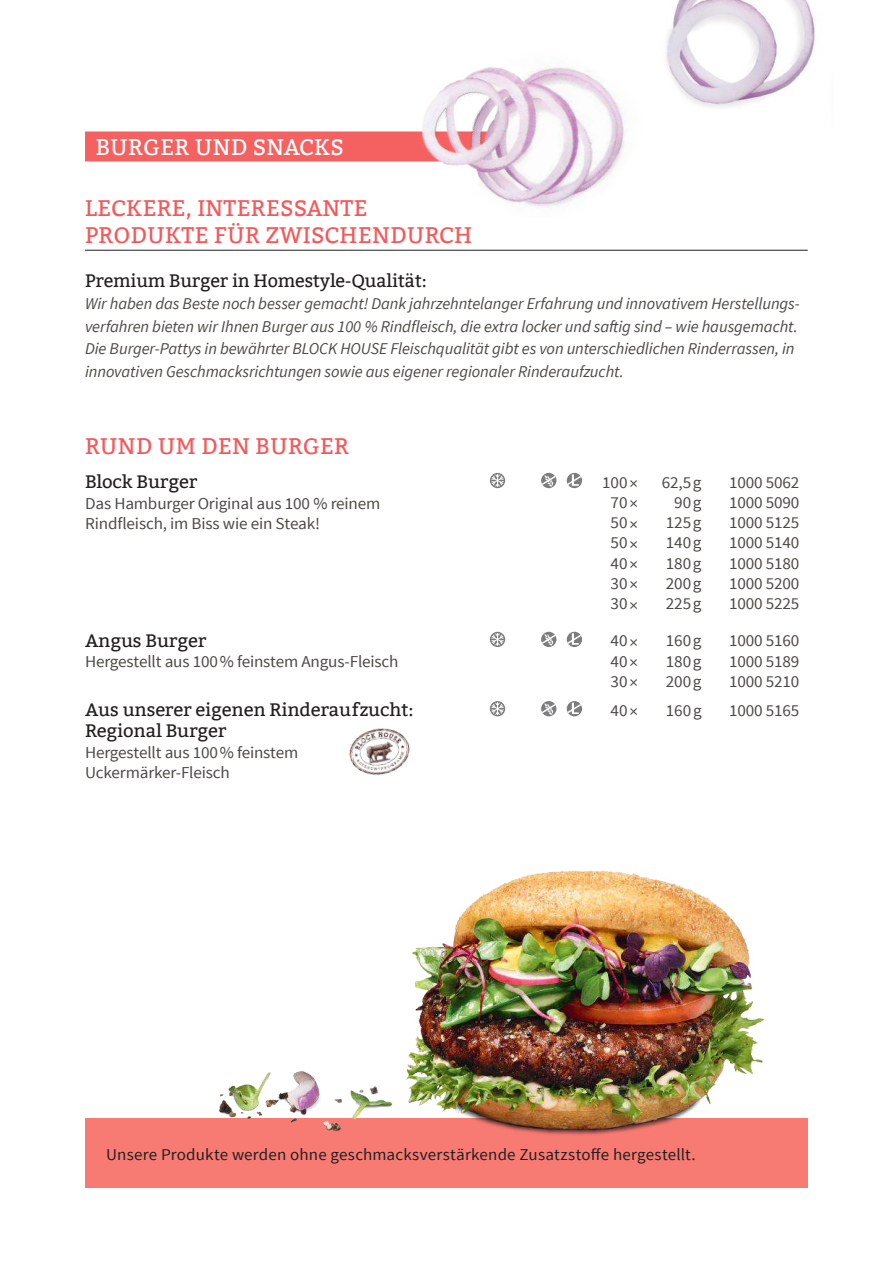
<style>
.page{position:relative;width:893px;height:1263px;background:#fff}
.page>*{position:absolute;margin:0;border:0;box-sizing:border-box;transform-origin:0 0}
.t1{font:22.5px/27px "Bitter";letter-spacing:.01em;color:#f5585b}
.t2{font:22.5px "Bitter";letter-spacing:.01em;color:#fff}
.t3{font:18px/21px "Bitter";letter-spacing:-.01em;color:#241f1f}
.t4{font:16.65px/20.2px "Source Sans Pro";letter-spacing:-.01em;color:#4d4a46;text-align:justify}
.t5{font:italic 16.5px/22.5px "Source Sans Pro";letter-spacing:-.005em;color:#4d4a46}
.t6{font:16.5px "Source Sans Pro";letter-spacing:.01em;color:#241f1f}
</style>
<div class="page">
<div style="left:85px;top:1118px;width:723px;height:70px;background:#f77b73"></div>
<img style="left:412px;top:870px;width:353px;height:265px">
<img style="left:218px;top:1042px;width:211px;height:93px">
<svg style="left:490px;top:473px;width:15px;height:15px"></svg>
<svg style="left:491px;top:474px;width:13px;height:13px"></svg>
<svg style="left:541px;top:474px;width:15px;height:13px"></svg>
<svg style="left:567px;top:472px;width:15px;height:17px"></svg>
<svg style="left:490px;top:632px;width:15px;height:15px"></svg>
<svg style="left:491px;top:633px;width:13px;height:13px"></svg>
<svg style="left:541px;top:632px;width:15px;height:15px"></svg>
<svg style="left:541px;top:633px;width:15px;height:12px"></svg>
<div style="left:567px;top:632px;width:15px;height:15px;background:#7d7c7e;border-radius:50%"></div>
<svg style="left:567px;top:633px;width:15px;height:12px"></svg>
<img style="left:348px;top:728px;width:62px;height:47px">
<svg style="left:490px;top:701px;width:15px;height:15px"></svg>
<svg style="left:491px;top:702px;width:13px;height:13px"></svg>
<svg style="left:541px;top:702px;width:15px;height:13px"></svg>
<svg style="left:567px;top:702px;width:15px;height:13px"></svg>
<div style="left:85px;top:131px;width:443px;height:30px;background:#f56161"></div>
<hr style="left:85px;top:250px;width:723px;height:1px;background:#241f1f">
<img style="left:666px;top:0;width:149px;height:107px">
<img style="left:385px;top:63px;width:243px;height:145px">
<h1 class="t2" style="left:96px;top:137px;width:250px">BURGER UND SNACKS</h1>
<h1 class="t1" style="left:85px;top:196px;width:389px">LECKERE, INTERESSANTE<br>PRODUKTE FÜR ZWISCHENDURCH</h1>
<p class="t3" style="left:85px;top:271px;width:343px">Premium Burger in Homestyle-Qualität:</p>
<p class="t5" style="left:85px;top:294px;width:716px">Wir haben das Beste noch besser gemacht! Dank jahrzehntelanger Erfahrung und innovativem Herstellungs&shy;verfahren bieten wir Ihnen Burger aus 100 % Rind昀氀eisch, die extra locker und sa昀琀ig sind – wie hausgemacht.<br>Die Burger-Pattys in bewährter BLOCK HOUSE Fleischqualität gibt es von unterschiedlichen Rinderrassen, in innovativen Geschmacksrichtungen sowie aus eigener regionaler Rinderaufzucht.</p>
<h1 class="t1" style="left:85px;top:435px;width:265px">RUND UM DEN BURGER</h1>
<p class="t3" style="left:85px;top:473px;width:114px">Block Burger</p>
<p class="t4" style="left:85px;top:494px;width:297px">Das Hamburger Original aus 100 % reinem<br>Rind昀氀eisch, im Biss wie ein Steak!</p>
<p class="t3" style="left:85px;top:632px;width:123px">Angus Burger</p>
<p class="t4" style="left:85px;top:652px;width:315px">Hergestellt aus 100 % feinstem Angus-Fleisch</p>
<p class="t3" style="left:85px;top:701px;width:330px">Aus unserer eigenen Rinderaufzucht:<br>Regional Burger</p>
<p class="t4" style="left:85px;top:742px;width:215px">Hergestellt aus 100 % feinstem<br>Uckermärker-Fleisch</p>
<p class="t4" style="left:602px;top:473px;width:37px;text-align:center">100 ×<br>70 ×<br>50 ×<br>50 ×<br>40 ×<br>30 ×<br>30 ×</p>
<p class="t4" style="left:662px;top:472px;width:41px;text-align:right">62,5g<br>90g<br>125g<br>140g<br>180g<br>200g<br>225g</p>
<p class="t4" style="left:729px;top:473px;width:72px">1000 5062<br>1000 5090<br>1000 5125<br>1000 5140<br>1000 5180<br>1000 5200<br>1000 5225</p>
<p class="t4" style="left:611px;top:632px;width:29px">40 × 40 × 30 ×</p>
<p class="t4" style="left:666px;top:632px;width:37px">160g 180g 200g</p>
<p class="t4" style="left:729px;top:632px;width:72px">1000 5160<br>1000 5189<br>1000 5210</p>
<p class="t4" style="left:611px;top:701px;width:29px">40 ×</p>
<p class="t4" style="left:666px;top:701px;width:37px">160 g</p>
<p class="t4" style="left:729px;top:701px;width:72px">1000 5165</p>
<p class="t6" style="left:106px;top:1144px;width:591px">Unsere Produkte werden ohne geschmacksverstärkende Zusatzsto昀昀e hergestellt.</p>
</div>
